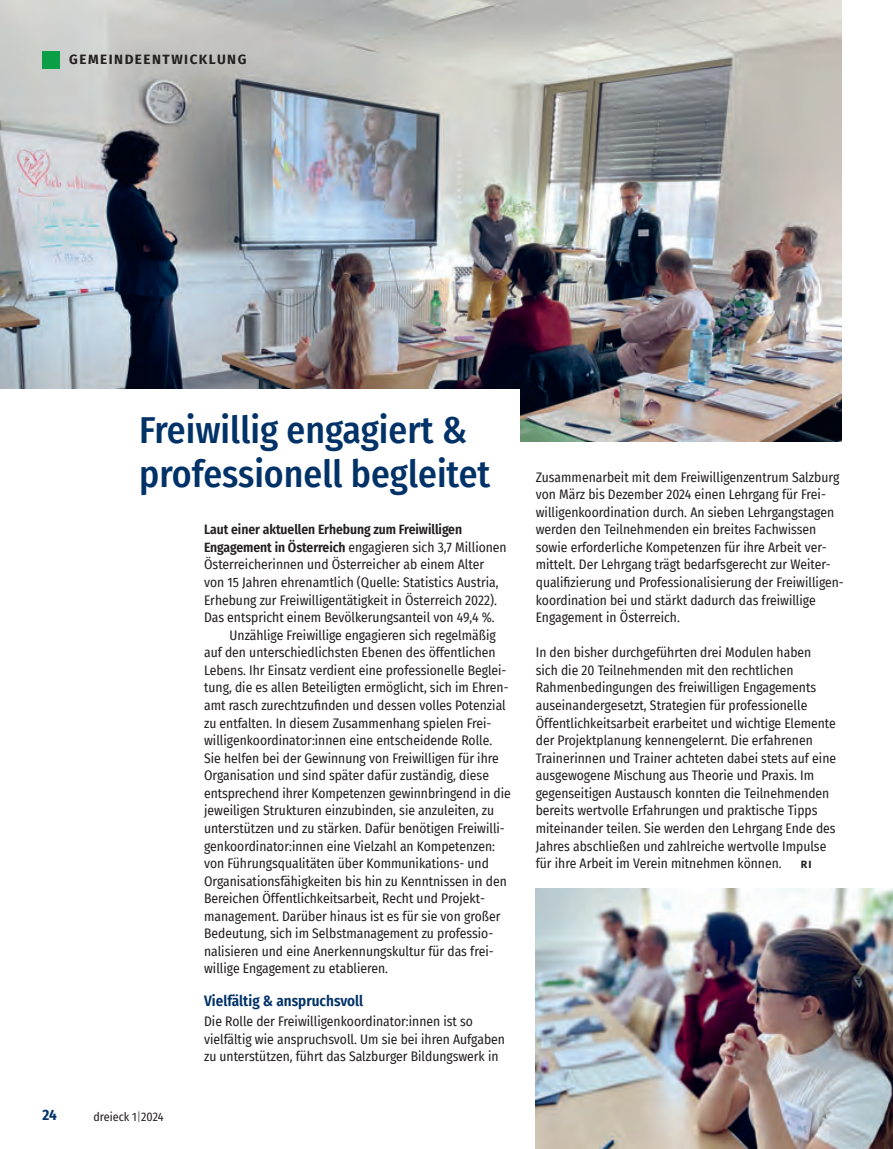
<style>
.page{position:relative;width:893px;height:1149px;background:#fff}
.page>*{position:absolute;margin:0;border:0;box-sizing:border-box;transform-origin:0 0}
.t1{font:500 37.5px "Fira Sans Condensed";color:#003268}
.t2{font:600 15px "Fira Sans Condensed";color:#003268}
.t3{font:700 15px "Fira Sans Condensed";color:#003268}
.t4{font:13.5px/17.5px "Fira Sans Condensed";color:#231f20}
.t5{font:700 13.5px "Fira Sans";letter-spacing:.11em;color:#231f20}
.t6{font:12px "Fira Sans Condensed";color:#231f20}
.t7{font:700 10.5px "Fira Sans";color:#231f20}
.s1{font-weight:300}
.s2{font-weight:600}
</style>
<div class="page">
<img style="left:0;top:0;width:842px;height:441px">
<div style="left:42px;top:51px;width:17px;height:17px;background:#0a9f46"></div>
<img style="left:536px;top:888px;width:357px;height:260px">
<div style="left:0;top:389px;width:520px;height:104px;background:#fff"></div>
<p class="t5" style="left:69px;top:51px;width:179px">GEMEINDEENTWICKLUNG</p>
<p class="t1" style="left:139px;top:408px;width:330px">Freiwillig engagiert &amp;</p>
<p class="t1" style="left:139px;top:451px;width:353px">professionell begleitet</p>
<p class="t3" style="left:42px;top:1106px;width:16px">24</p>
<p class="t6" style="left:94px;top:1108px;width:72px">dreieck 1<span class="s1">|</span>2024</p>
<p class="t4" style="left:204px;top:521px;width:304px"><span class="s2">Laut einer aktuellen Erhebung zum Freiwilligen Engagement in Österreich</span> engagieren sich 3,7 Millionen Österreicherinnen und Österreicher ab einem Alter von 15 Jahren ehrenamtlich (Quelle: Statistics Austria, Erhebung zur Freiwilligentätigkeit in Österreich 2022).<br>Das entspricht einem Bevölkerungsanteil von 49,4 %.</p>
<p class="t4" style="left:204px;top:626px;width:308px;text-indent:26px">Unzählige Freiwillige engagieren sich regelmäßig auf den unterschiedlichsten Ebenen des öffentlichen Lebens. Ihr Einsatz verdient eine professionelle Beglei&shy;tung, die es allen Beteiligten ermöglicht, sich im Ehren&shy;amt rasch zurechtzufinden und dessen volles Potenzial zu entfalten. In diesem Zusammenhang spielen Frei - willigenkoordinator:innen eine entscheidende Rolle.<br>Sie helfen bei der Gewinnung von Freiwilligen für ihre Organisation und sind später dafür zuständig, diese entsprechend ihrer Kompetenzen gewinnbringend in die jeweiligen Strukturen einzubinden, sie anzuleiten, zu unterstützen und zu stärken. Dafür benötigen Freiwilli&shy;genkoordinator:innen eine Vielzahl an Kompetenzen: von Führungsqualitäten über Kommunikations- und Organisationsfähigkeiten bis hin zu Kenntnissen in den Bereichen Öffentlichkeitsarbeit, Recht und Projekt - management. Darüber hinaus ist es für sie von großer Bedeutung, sich im Selbstmanagement zu professio - nalisieren und eine Anerkennungskultur für das frei - willige Engagement zu etablieren.</p>
<p class="t2" style="left:204px;top:991px;width:161px">Vielfältig &amp; anspruchsvoll</p>
<p class="t4" style="left:204px;top:1012px;width:302px">Die Rolle der Freiwilligenkoordinator:innen ist so vielfältig wie anspruchsvoll. Um sie bei ihren Aufgaben zu unterstützen, führt das Salzburger Bildungswerk in</p>
<p class="t4" style="left:536px;top:468px;width:310px">Zusammenarbeit mit dem Freiwilligenzentrum Salzburg von März bis Dezember 2024 einen Lehrgang für Frei - willigenkoordination durch. An sieben Lehrgangstagen werden den Teilnehmenden ein breites Fachwissen sowie erforderliche Kompetenzen für ihre Arbeit ver&shy;mittelt. Der Lehrgang trägt bedarfsgerecht zur Weiter&shy;qualifizierung und Professionalisierung der Freiwilligen&shy;koordination bei und stärkt dadurch das freiwillige Engagement in Österreich.</p>
<p class="t4" style="left:536px;top:643px;width:302px">In den bisher durchgeführten drei Modulen haben sich die 20 Teilnehmenden mit den rechtlichen Rahmen bedingungen des freiwilligen Engagements auseinandergesetzt, Strategien für professionelle Öffentlichkeitsarbeit erarbeitet und wichtige Elemente der Projektplanung kennengelernt. Die erfahrenen Trainerinnen und Trainer achteten dabei stets auf eine ausgewogene Mischung aus Theorie und Praxis. Im gegenseitigen Austausch konnten die Teilnehmenden bereits wertvolle Erfahrungen und praktische Tipps miteinander teilen. Sie werden den Lehrgang Ende des Jahres abschließen und zahlreiche wertvolle Impulse für ihre Arbeit im Verein mitnehmen können.</p>
<p class="t7" style="left:801px;top:858px;width:12px">RI</p>
</div>
